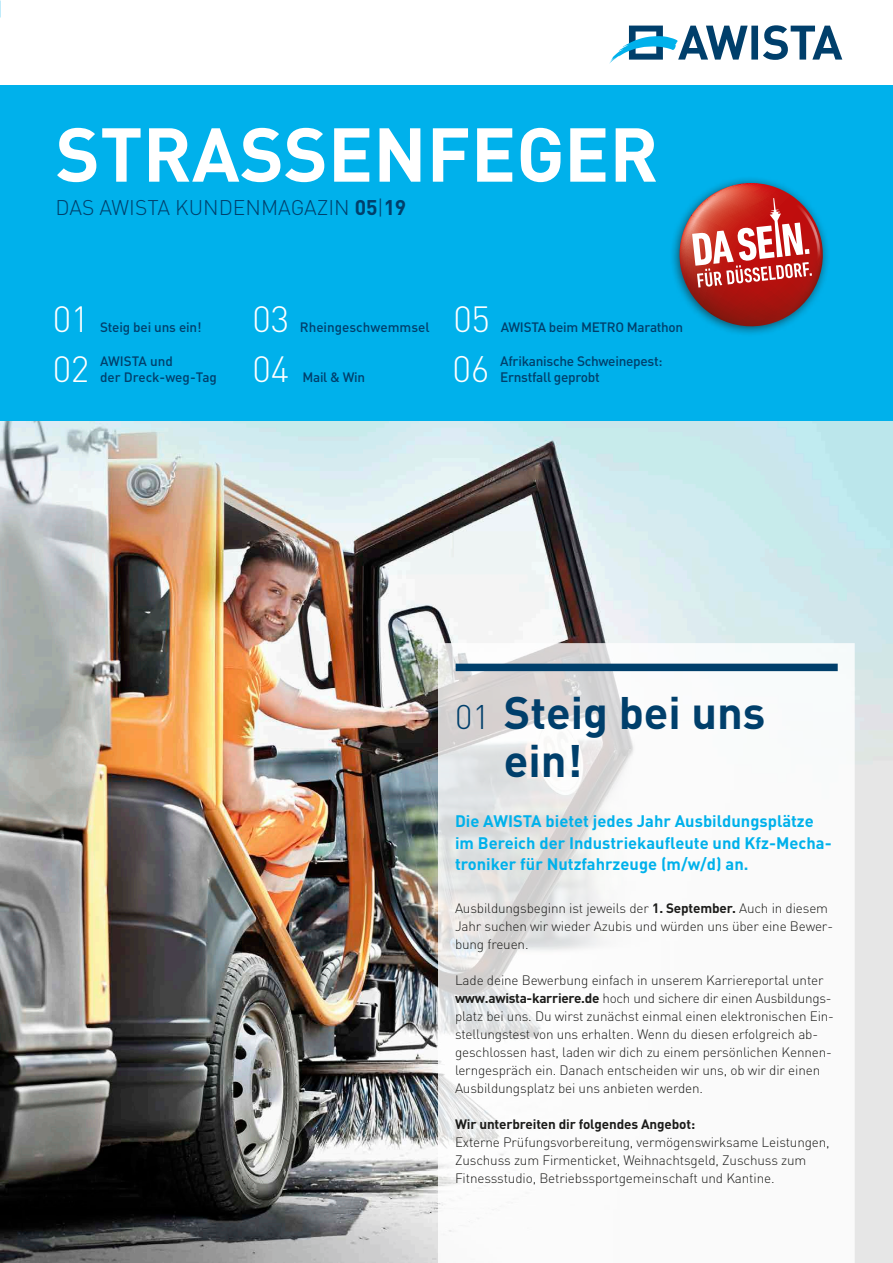
<style>
.page{position:relative;width:893px;height:1263px;background:#fff}
.page>*{position:absolute;margin:0;border:0;box-sizing:border-box;transform-origin:0 0}
.t1{font:700 75px "DIN Pro";color:#fff}
.t2{font:700 45px/48px "DIN Pro";color:#003f6b}
.t3{font:300 36.3px "DIN Pro";color:#fff}
.t4{font:300 36px "DIN Pro";letter-spacing:-.01em;color:#fff}
.t5{font:300 33.75px "DIN Pro";color:#003f6b}
.t6{font:300 21px "DIN Pro";color:#003f6b}
.t7{font:700 16.5px/21.8px "DIN Pro";color:#00b1eb}
.t8{font:500 13.65px/16.4px "DIN Pro";letter-spacing:-.02em;color:#003f6b}
.t9{font:300 13.5px/18px "DIN Pro";letter-spacing:-.01em;color:#1c1c1a}
.t10{font:500 13.5px/16.2px "DIN Pro";letter-spacing:-.01em;color:#003f6b}
.t11{font:700 13.5px "DIN Pro";letter-spacing:-.01em;color:#1c1c1a}
.s1{font-weight:700}
</style>
<div class="page">
<svg style="left:609px;top:25px;width:233px;height:39px"></svg>
<div style="left:0;top:85px;width:893px;height:349px;background:#00b1eb"></div>
<img style="left:0;top:421px;width:893px;height:842px">
<svg style="left:438px;top:643px;width:417px;height:620px"></svg>
<div style="left:670px;top:176px;width:161px;height:161px;background:#1c1c1a;opacity:.65"></div>
<svg style="left:679px;top:183px;width:144px;height:143px;background:#9b5e65"></svg>
<div style="left:456px;top:664px;width:382px;height:7px;background:#003f6b"></div>
<h1 class="t1" style="left:56px;top:104px;width:604px">STRASSENFEGER</h1>
<h3 class="t6" style="left:55px;top:194px;width:352px">DAS AWISTA KUNDENMAGAZIN <span class="s1">05</span>|<span class="s1">19</span></h3>
<h3 class="t4" style="left:53px;top:294px;width:38px">01</h3>
<p class="t10" style="left:100px;top:319px;width:103px">Steig bei uns ein!</p>
<h3 class="t4" style="left:253px;top:295px;width:38px">03</h3>
<p class="t10" style="left:300px;top:319px;width:131px">Rheingeschwemmsel</p>
<h3 class="t4" style="left:453px;top:295px;width:38px">05</h3>
<p class="t10" style="left:501px;top:319px;width:184px">AWISTA beim METRO Marathon</p>
<h3 class="t4" style="left:53px;top:345px;width:38px">02</h3>
<p class="t10" style="left:100px;top:353px;width:118px">AWISTA und<br>der Dreck-weg-Tag</p>
<h3 class="t4" style="left:253px;top:345px;width:38px">04</h3>
<p class="t10" style="left:302px;top:369px;width:64px">Mail &amp; Win</p>
<h3 class="t3" style="left:452px;top:345px;width:39px">06</h3>
<p class="t8" style="left:500px;top:352px;width:164px">Afrikanische Schweinepest:<br>Ernstfall geprobt</p>
<h3 class="t5" style="left:455px;top:694px;width:36px">01</h3>
<h2 class="t2" style="left:504px;top:687px;width:263px">Steig bei uns ein!</h2>
<p class="t7" style="left:455px;top:809px;width:378px">Die AWISTA bietet jedes Jahr Ausbildungsplätze im Bereich der Industriekaufleute und Kfz-Mecha&shy;troniker für Nutzfahrzeuge (m/w/d) an.</p>
<p class="t9" style="left:455px;top:899px;width:380px">Ausbildungsbeginn ist jeweils der <span class="s1">1. September.</span> Auch in diesem<br>Jahr suchen wir wieder Azubis und würden uns über eine Bewer&shy;bung freuen.</p>
<p class="t9" style="left:455px;top:971px;width:380px">Lade deine Bewerbung einfach in unserem Karriereportal unter <span class="s1">www.awista-karriere.de</span> hoch und sichere dir einen Ausbildungs&shy;platz bei uns. Du wirst zunächst einmal einen elektronischen Ein&shy;stellungstest von uns erhalten. Wenn du diesen erfolgreich ab&shy;geschlossen hast, laden wir dich zu einem persönlichen Kennen&shy;lerngespräch ein. Danach entscheiden wir uns, ob wir dir einen Ausbildungsplatz bei uns anbieten werden.</p>
<p class="t11" style="left:455px;top:1115px;width:242px">Wir unterbreiten dir folgendes Angebot:</p>
<p class="t9" style="left:455px;top:1133px;width:376px">Externe Prüfungsvorbereitung, vermögenswirksame Leistungen,<br>Zuschuss zum Firmenticket, Weihnachtsgeld, Zuschuss zum<br>Fitnessstudio, Betriebssportgemeinschaft und Kantine.</p>
</div>
